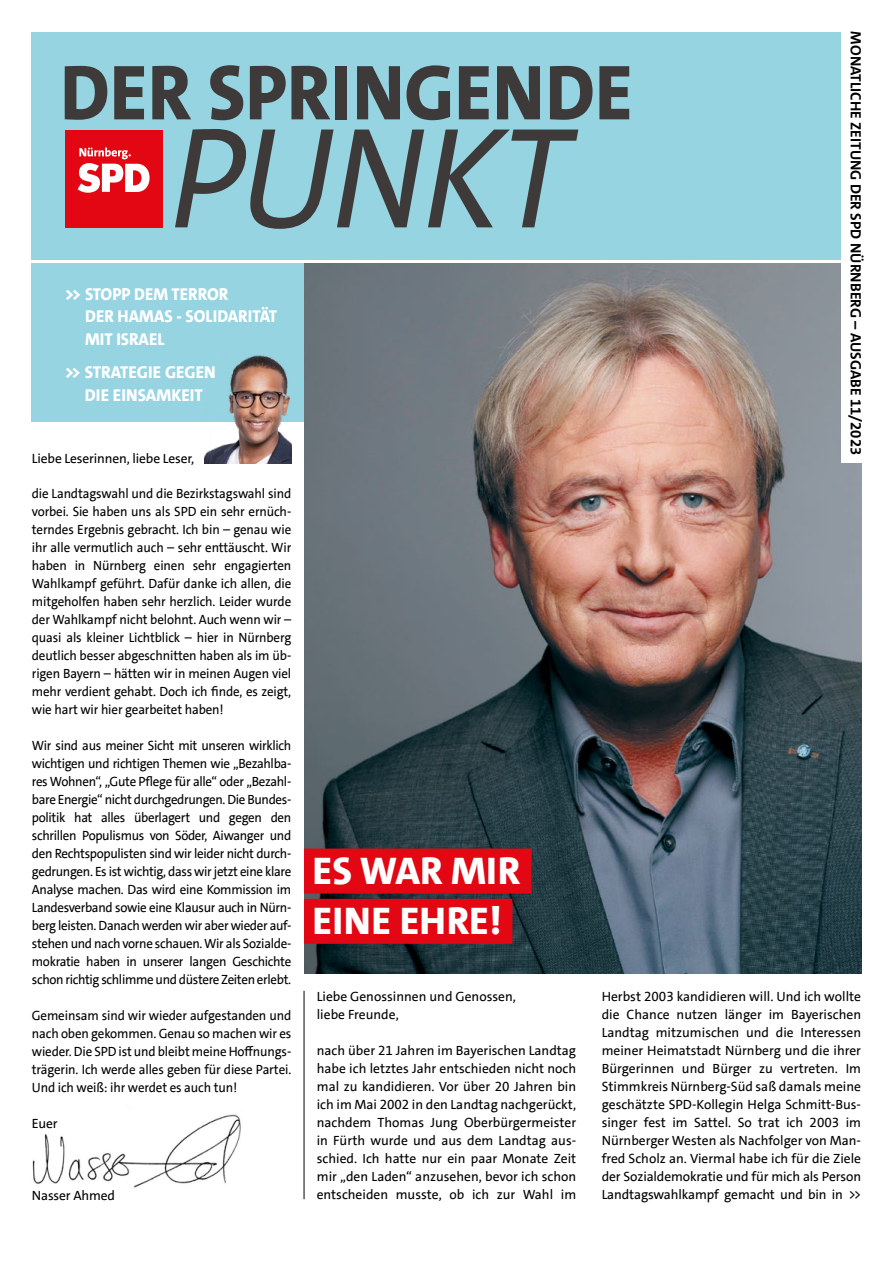
<style>
.page{position:relative;width:893px;height:1263px;background:#fff}
.page>*{position:absolute;margin:0;border:0;box-sizing:border-box;transform-origin:0 0}
.t1{font:italic 144.9px "SPD The Sans";letter-spacing:-.015em;color:#3d3a39;scale:.95 1}
.t2{font:800 78.75px "SPD The Sans";color:#3d3a39;scale:.95 1}
.t3{font:800 39px/50.2px "SPD The Sans";color:#fff}
.t4{font:800 17.4px/22.5px "SPD The Sans";color:#fff}
.t5{font:700 15px "SPD The Sans";color:#000}
.t6{font:13.5px/18px "SPD The Sans";letter-spacing:-.01em;color:#000;text-align:justify;scale:.96 1}
.t7{font:13.5px/18px "SPD The Sans";letter-spacing:-.01em;color:#000;text-align:justify}
</style>
<div class="page">
<img style="left:304px;top:264px;width:557px;height:710px">
<div style="left:32px;top:264px;width:272px;height:158px;background:#97d4e2"></div>
<img style="left:32px;top:1114px;width:209px;height:74px">
<div style="left:32px;top:32px;width:810px;height:227px;background:#97d4e2"></div>
<div style="left:65px;top:130px;width:97px;height:97px;background:#e30613"></div>
<svg style="left:78px;top:148px;width:72px;height:45px"></svg>
<hr style="left:304px;top:991px;width:1px;height:208px;background:#000">
<div style="left:842px;top:0;width:51px;height:462px;background:#fff"></div>
<div style="left:304px;top:848px;width:227px;height:45px;background:#e30613"></div>
<div style="left:304px;top:899px;width:208px;height:45px;background:#e30613"></div>
<img style="left:205px;top:355px;width:86px;height:108px">
<p class="t5" style="left:866px;top:31px;width:425px;rotate:90deg">MONATLICHE ZEITUNG DER SPD NÜRNBERG – AUSGABE 11/2023</p>
<h2 class="t2" style="left:60px;top:42px;width:604px">DER SPRINGENDE</h2>
<h1 class="t1" style="left:170px;top:85px;width:422px">PUNKT</h1>
<p class="t4" style="left:85px;top:283px;width:194px;text-indent:-20px">&gt;&gt; STOPP DEM TERROR<br>DER HAMAS - SOLIDARITÄT<br>MIT ISRAEL</p>
<p class="t4" style="left:65px;top:361px;width:152px;text-align:center">&gt;&gt; STRATEGIE GEGEN<br>DIE EINSAMKEIT</p>
<p class="t7" style="left:32px;top:449px;width:164px">Liebe Leserinnen, liebe Leser,</p>
<p class="t6" style="left:32px;top:485px;width:272px">die Landtagswahl und die Bezirkstagswahl sind vorbei. Sie haben uns als SPD ein sehr ernüch&shy;terndes Ergebnis gebracht. Ich bin – genau wie ihr alle vermutlich auch – sehr enttäuscht. Wir haben in Nürnberg einen sehr engagierten Wahlkampf geführt. Dafür danke ich allen, die mitgeholfen haben sehr herzlich. Leider wurde der Wahlkampf nicht belohnt. Auch wenn wir – quasi als kleiner Lichtblick – hier in Nürnberg deutlich besser abgeschnitten haben als im üb&shy;rigen Bayern – hätten wir in meinen Augen viel mehr verdient gehabt. Doch ich finde, es zeigt, wie hart wir hier gearbeitet haben!</p>
<p class="t6" style="left:32px;top:737px;width:272px">Wir sind aus meiner Sicht mit unseren wirklich wichtigen und richtigen Themen wie „Bezahlba&shy;res Wohnen“, „Gute Pflege für alle“ oder „Bezahl&shy;bare Energie“ nicht durchgedrungen. Die Bundes&shy;politik hat alles überlagert und gegen den schrillen Populismus von Söder, Aiwanger und den Rechtspopulisten sind wir leider nicht durch&shy;gedrungen. Es ist wichtig, dass wir jetzt eine klare Analyse machen. Das wird eine Kommission im Landesverband sowie eine Klausur auch in Nürn&shy;berg leisten. Danach werden wir aber wieder auf&shy;stehen und nach vorne schauen. Wir als Sozialde&shy;mokratie haben in unserer langen Geschichte schon richtig schlimme und düstere Zeiten erlebt.</p>
<p class="t6" style="left:32px;top:1007px;width:272px">Gemeinsam sind wir wieder aufgestanden und nach oben gekommen. Genau so machen wir es wieder. Die SPD ist und bleibt meine Hoffnungs&shy;trägerin. Ich werde alles geben für diese Partei.<br>Und ich weiß: ihr werdet es auch tun!</p>
<p class="t7" style="left:32px;top:1114px;width:27px">Euer</p>
<h3 class="t3" style="left:313px;top:846px;width:209px">ES WAR MIR<br>EINE EHRE!</h3>
<p class="t7" style="left:317px;top:987px;width:201px">Liebe Genossinnen und Genossen, liebe Freunde,</p>
<p class="t7" style="left:317px;top:1041px;width:261px">nach über 21 Jahren im Bayerischen Landtag habe ich letztes Jahr entschieden nicht noch mal zu kandidieren. Vor über 20 Jahren bin ich im Mai 2002 in den Landtag nachgerückt, nachdem Thomas Jung Oberbürgermeister in Fürth wurde und aus dem Landtag aus&shy;schied. Ich hatte nur ein paar Monate Zeit mir „den Laden“ anzusehen, bevor ich schon entscheiden musste, ob ich zur Wahl im</p>
<p class="t7" style="left:602px;top:987px;width:261px">Herbst 2003 kandidieren will. Und ich wollte die Chance nutzen länger im Bayerischen Landtag mitzumischen und die Interessen meiner Heimatstadt Nürnberg und die ihrer Bürgerinnen und Bürger zu vertreten. Im Stimmkreis Nürnberg-Süd saß damals meine geschätzte SPD-Kollegin Helga Schmitt-Bus&shy;singer fest im Sattel. So trat ich 2003 im Nürnberger Westen als Nachfolger von Man&shy;fred Scholz an. Viermal habe ich für die Ziele der Sozialdemokratie und für mich als Person Landtagswahlkampf gemacht und bin in &gt;&gt;</p>
<p class="t7" style="left:32px;top:1186px;width:85px">Nasser Ahmed</p>
</div>
